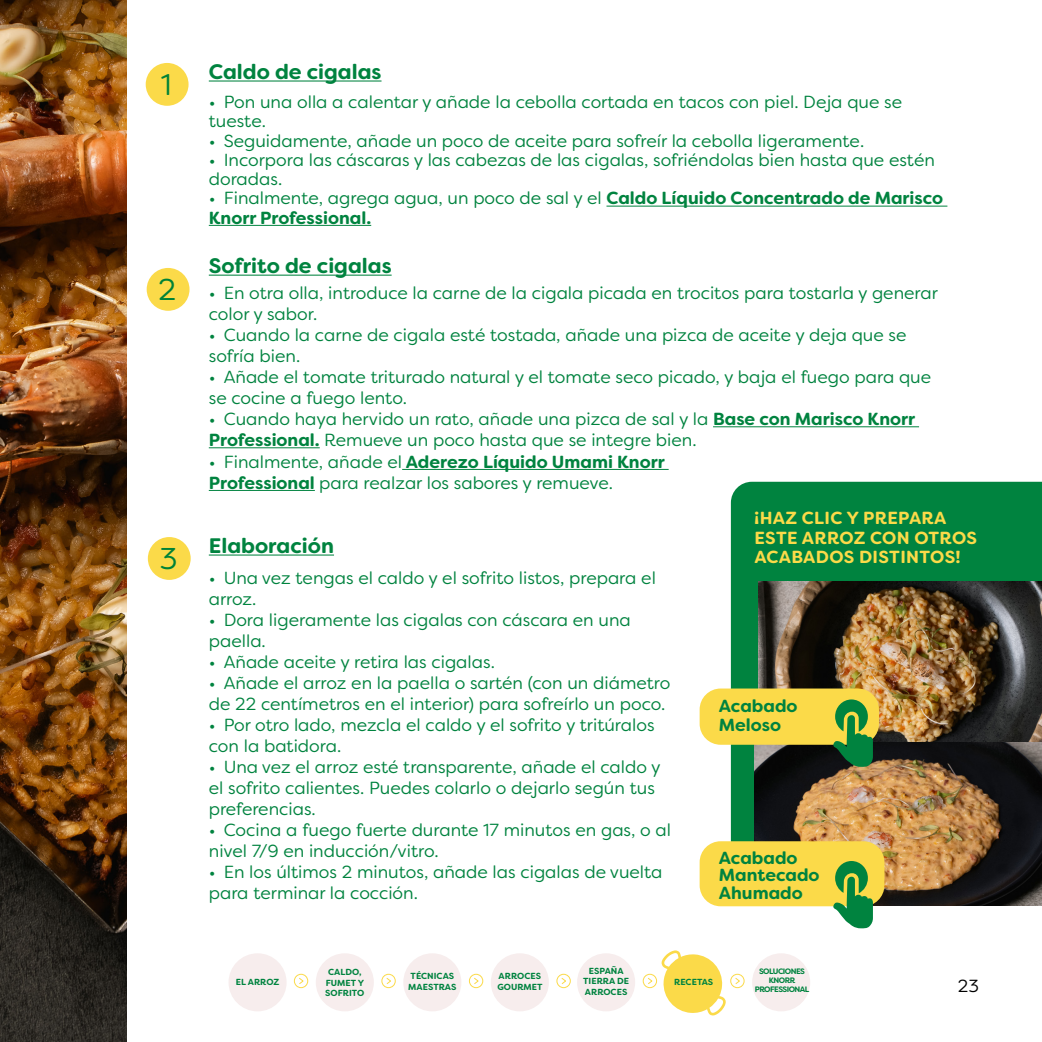
<style>
.page{position:relative;width:1042px;height:1042px;background:#fff}
.page>*{position:absolute;margin:0;border:0;box-sizing:border-box;transform-origin:0 0}
.t1{font:30.1px "Filson Soft";color:#008237}
.t2{font:700 21px "Filson Soft";color:#00833f}
.t3{font:17.5px/21px "Filson Soft";color:#00833f}
.t4{font:700 17.5px/17.5px "Filson Soft";color:#00833f}
.t5{font:700 17.5px/19.2px "Filson Soft";letter-spacing:.02em;color:#fbda49}
.t6{font:17.5px "Filson Soft";color:#000}
.t7{font:700 8.75px/10.7px "Filson Soft";color:#00833f;text-align:center}
.t8{font:700 7.88px/9.5px "Filson Soft";letter-spacing:-.07em;color:#00833f;text-align:center}
.s1{font-weight:400}
.s2{font-weight:700}
</style>
<div class="page">
<div style="left:731px;top:482px;width:311px;height:359px;background:#00833f"></div>
<img style="left:759px;top:581px;width:283px;height:162px">
<img style="left:754px;top:743px;width:288px;height:162px">
<hr style="left:209px;top:554px;width:125px;height:1px;background:#00833f">
<div style="left:148px;top:537px;width:43px;height:43px;background:#fbda49;border-radius:50%"></div>
<img style="left:0;top:0;width:126px;height:1042px">
<hr style="left:209px;top:80px;width:172px;height:2px;background:#00833f">
<hr style="left:606px;top:206px;width:341px;height:1px;background:#00833f">
<hr style="left:209px;top:225px;width:162px;height:1px;background:#00833f">
<hr style="left:209px;top:275px;width:183px;height:1px;background:#00833f">
<hr style="left:713px;top:426px;width:206px;height:1px;background:#00833f">
<hr style="left:209px;top:447px;width:111px;height:1px;background:#00833f">
<div style="left:146px;top:63px;width:43px;height:43px;background:#fbda49;border-radius:50%"></div>
<div style="left:147px;top:268px;width:42px;height:43px;background:#fbda49;border-radius:50%"></div>
<div style="left:699px;top:688px;width:180px;height:57px;background:#fbda49;border-radius:21px"></div>
<div style="left:699px;top:841px;width:185px;height:65px;background:#fbda49;border-radius:21px"></div>
<svg style="left:833px;top:699px;width:40px;height:68px"></svg>
<svg style="left:833px;top:861px;width:40px;height:67px"></svg>
<hr style="left:402px;top:469px;width:267px;height:1px;background:#00833f">
<hr style="left:209px;top:490px;width:106px;height:1px;background:#00833f">
<div style="left:316px;top:953px;width:58px;height:58px;background:#f7eded;border-radius:50%"></div>
<div style="left:228px;top:953px;width:59px;height:58px;background:#f7eded;border-radius:50%"></div>
<div style="left:491px;top:953px;width:58px;height:58px;background:#f7eded;border-radius:50%"></div>
<div style="left:403px;top:953px;width:58px;height:58px;background:#f7eded;border-radius:50%"></div>
<div style="left:577px;top:953px;width:58px;height:58px;background:#f7eded;border-radius:50%"></div>
<div style="left:752px;top:953px;width:58px;height:58px;background:#f7eded;border-radius:50%"></div>
<svg style="left:294px;top:973px;width:14px;height:15px"></svg>
<svg style="left:381px;top:973px;width:15px;height:15px"></svg>
<svg style="left:469px;top:973px;width:14px;height:15px"></svg>
<svg style="left:556px;top:973px;width:15px;height:15px"></svg>
<svg style="left:642px;top:950px;width:103px;height:65px"></svg>
<h1 class="t1" style="left:161px;top:65px;width:12px">1</h1>
<h1 class="t1" style="left:158px;top:270px;width:20px">2</h1>
<h1 class="t1" style="left:159px;top:539px;width:20px">3</h1>
<p class="t2" style="left:209px;top:58px;width:174px">Caldo de cigalas</p>
<p class="t3" style="left:209px;top:92px;width:695px;line-height:19.2px">• Pon una olla a calentar y añade la cebolla cortada en tacos con piel. Deja que se tueste.</p>
<p class="t3" style="left:209px;top:130px;width:657px">• Seguidamente, añade un poco de aceite para sofreír la cebolla ligeramente.</p>
<p class="t3" style="left:209px;top:150px;width:727px;line-height:19.2px">• Incorpora las cáscaras y las cabezas de las cigalas, sofriéndolas bien hasta que estén doradas.</p>
<p class="t4" style="left:209px;top:189px;width:736px;line-height:19.2px"><span class="s1">• Finalmente, agrega agua, un poco de sal y el</span> Caldo Líquido Concentrado de Marisco<br>Knorr Professional.</p>
<p class="t2" style="left:209px;top:252px;width:184px">Sofrito de cigalas</p>
<p class="t3" style="left:209px;top:282px;width:731px">• En otra olla, introduce la carne de la cigala picada en trocitos para tostarla y generar color y sabor.</p>
<p class="t3" style="left:209px;top:324px;width:699px">• Cuando la carne de cigala esté tostada, añade una pizca de aceite y deja que se sofría bien.</p>
<p class="t3" style="left:209px;top:366px;width:724px">• Añade el tomate triturado natural y el tomate seco picado, y baja el fuego para que se cocine a fuego lento.</p>
<p class="t3" style="left:209px;top:408px;width:708px">• Cuando haya hervido un rato, añade una pizca de sal y la <span class="s2">Base con Marisco Knorr<br>Professional.</span> Remueve un poco hasta que se integre bien.</p>
<p class="t3" style="left:209px;top:451px;width:457px">• Finalmente, añade el <span class="s2">Aderezo Líquido Umami Knorr<br>Professional</span> para realzar los sabores y remueve.</p>
<p class="t2" style="left:209px;top:532px;width:127px">Elaboración</p>
<p class="t3" style="left:209px;top:567px;width:449px">• Una vez tengas el caldo y el sofrito listos, prepara el arroz.</p>
<p class="t3" style="left:209px;top:609px;width:423px">• Dora ligeramente las cigalas con cáscara en una paella.</p>
<p class="t3" style="left:209px;top:651px;width:288px">• Añade aceite y retira las cigalas.</p>
<p class="t3" style="left:209px;top:672px;width:463px">• Añade el arroz en la paella o sartén (con un diámetro de 22 centímetros en el interior) para sofreírlo un poco.</p>
<p class="t3" style="left:209px;top:714px;width:447px">• Por otro lado, mezcla el caldo y el sofrito y tritúralos con la batidora.</p>
<p class="t3" style="left:209px;top:756px;width:453px">• Una vez el arroz esté transparente, añade el caldo y el sofrito calientes. Puedes colarlo o dejarlo según tus preferencias.</p>
<p class="t3" style="left:209px;top:819px;width:464px">• Cocina a fuego fuerte durante 17 minutos en gas, o al nivel 7/9 en inducción/vitro.</p>
<p class="t3" style="left:209px;top:861px;width:455px">• En los últimos 2 minutos, añade las cigalas de vuelta para terminar la cocción.</p>
<p class="t5" style="left:754px;top:509px;width:224px">¡HAZ CLIC Y PREPARA<br>ESTE ARROZ CON OTROS<br>ACABADOS DISTINTOS!</p>
<p class="t4" style="left:719px;top:697px;width:80px;line-height:18.9px">Acabado<br>Meloso</p>
<p class="t4" style="left:719px;top:849px;width:102px">Acabado<br>Mantecado<br>Ahumado</p>
<p class="t7" style="left:236px;top:977px;width:45px">EL ARROZ</p>
<p class="t7" style="left:325px;top:967px;width:41px">CALDO,<br>FUMET Y<br>SOFRITO</p>
<p class="t7" style="left:408px;top:970px;width:50px;text-align:left">TÉCNICAS<br>MAESTRAS</p>
<p class="t7" style="left:497px;top:970px;width:47px;text-align:left">ARROCES<br>GOURMET</p>
<p class="t7" style="left:583px;top:965px;width:47px">ESPAÑA<br>TIERRA DE<br>ARROCES</p>
<p class="t7" style="left:674px;top:977px;width:40px">RECETAS</p>
<p class="t8" style="left:755px;top:966px;width:56px">SOLUCIONES<br>KNORR<br>PROFESSIONAL</p>
<p class="t6" style="left:958px;top:975px;width:23px">23</p>
</div>
